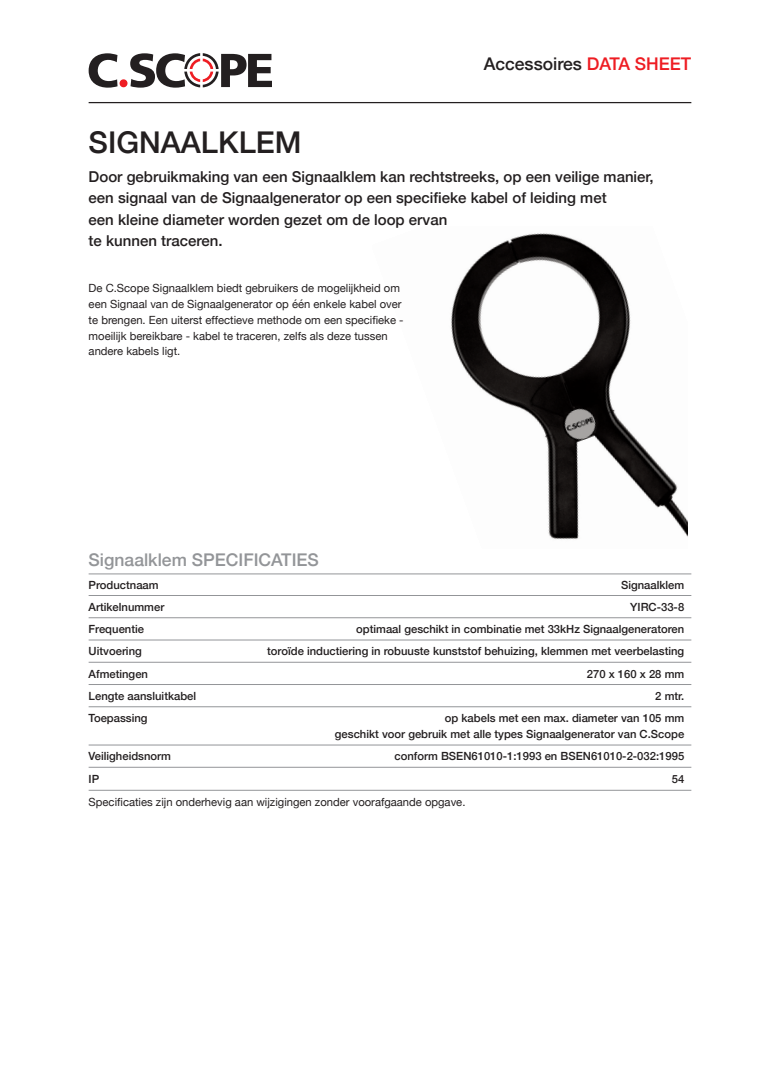
<style>
.page{position:relative;width:780px;height:1088px;background:#fff}
.page>*{position:absolute;margin:0;border:0;box-sizing:border-box;transform-origin:0 0}
.t1{font:500 30px "Helvetica Neue";color:#231f20}
.t2{font:500 17.5px "Helvetica Neue";color:#939598}
.t3{font:500 17.5px "Helvetica Neue";color:#231f20}
.t4{font:500 15px/21.5px "Helvetica Neue";color:#231f20}
.t5{font:500 11.25px/16px "Helvetica Neue";color:#231f20;text-align:right}
.t6{font:11.25px/15.8px "Helvetica Neue";color:#231f20}
.s1{color:#ee1d23}
</style>
<div class="page">
<img style="left:451px;top:233px;width:236px;height:307px">
<svg style="left:89px;top:53px;width:28px;height:35px"></svg>
<svg style="left:130px;top:53px;width:142px;height:35px"></svg>
<div style="left:119px;top:79px;width:8px;height:8px;background:#ee1d23;border-radius:50%"></div>
<hr style="left:89px;top:102px;width:602px;height:1px;background:#231f20">
<hr style="left:89px;top:573px;width:602px;height:1px;background:#939598">
<hr style="left:89px;top:595px;width:602px;height:1px;background:#939598">
<hr style="left:89px;top:617px;width:602px;height:1px;background:#939598">
<hr style="left:89px;top:639px;width:602px;height:1px;background:#939598">
<hr style="left:89px;top:662px;width:602px;height:1px;background:#939598">
<hr style="left:89px;top:684px;width:602px;height:1px;background:#939598">
<hr style="left:89px;top:706px;width:602px;height:1px;background:#939598">
<hr style="left:89px;top:744px;width:602px;height:1px;background:#939598">
<hr style="left:89px;top:767px;width:602px;height:1px;background:#939598">
<hr style="left:89px;top:790px;width:602px;height:1px;background:#939598">
<h2 class="t3" style="left:483px;top:53px;width:209px">Accessoires <span class="s1">DATA SHEET</span></h2>
<h1 class="t1" style="left:89px;top:124px;width:214px">SIGNAALKLEM</h1>
<h3 class="t4" style="left:89px;top:165px;width:566px">Door gebruikmaking van een Signaalklem kan rechtstreeks, op een veilige manier, een signaal van de Signaalgenerator op een specifieke kabel of leiding met<br>een kleine diameter worden gezet om de loop ervan<br>te kunnen traceren.</h3>
<p class="t6" style="left:89px;top:280px;width:316px">De C.Scope Signaalklem biedt gebruikers de mogelijkheid om een Signaal van de Signaalgenerator op één enkele kabel over te brengen. Een uiterst effectieve methode om een specifieke - moeilijk bereikbare - kabel te traceren, zelfs als deze tussen andere kabels ligt.</p>
<h2 class="t2" style="left:89px;top:549px;width:232px">Signaalklem SPECIFICATIES</h2>
<p class="t5" style="left:89px;top:576px;width:72px">Productnaam</p>
<p class="t5" style="left:621px;top:576px;width:65px">Signaalklem</p>
<p class="t5" style="left:89px;top:599px;width:77px">Artikelnummer</p>
<p class="t5" style="left:630px;top:599px;width:55px">YIRC-33-8</p>
<p class="t5" style="left:89px;top:621px;width:57px">Frequentie</p>
<p class="t5" style="left:356px;top:621px;width:329px">optimaal geschikt in combinatie met 33kHz Signaalgeneratoren</p>
<p class="t5" style="left:89px;top:643px;width:55px">Uitvoering</p>
<p class="t5" style="left:267px;top:643px;width:418px">toroïde inductiering in robuuste kunststof behuizing, klemmen met veerbelasting</p>
<p class="t5" style="left:89px;top:665px;width:61px">Afmetingen</p>
<p class="t5" style="left:587px;top:665px;width:99px">270 x 160 x 28 mm</p>
<p class="t5" style="left:89px;top:688px;width:109px">Lengte aansluitkabel</p>
<p class="t5" style="left:655px;top:688px;width:30px">2 mtr.</p>
<p class="t5" style="left:89px;top:710px;width:60px">Toepassing</p>
<p class="t5" style="left:335px;top:710px;width:351px">op kabels met een max. diameter van 105 mm<br>geschikt voor gebruik met alle types Signaalgenerator van C.Scope</p>
<p class="t5" style="left:89px;top:748px;width:84px">Veiligheidsnorm</p>
<p class="t5" style="left:394px;top:748px;width:291px">conform BSEN61010-1:1993 en BSEN61010-2-032:1995</p>
<p class="t5" style="left:89px;top:770px;width:12px">IP</p>
<p class="t5" style="left:671px;top:770px;width:14px">54</p>
<p class="t6" style="left:89px;top:794px;width:378px">Specificaties zijn onderhevig aan wijzigingen zonder voorafgaande opgave.</p>
</div>
